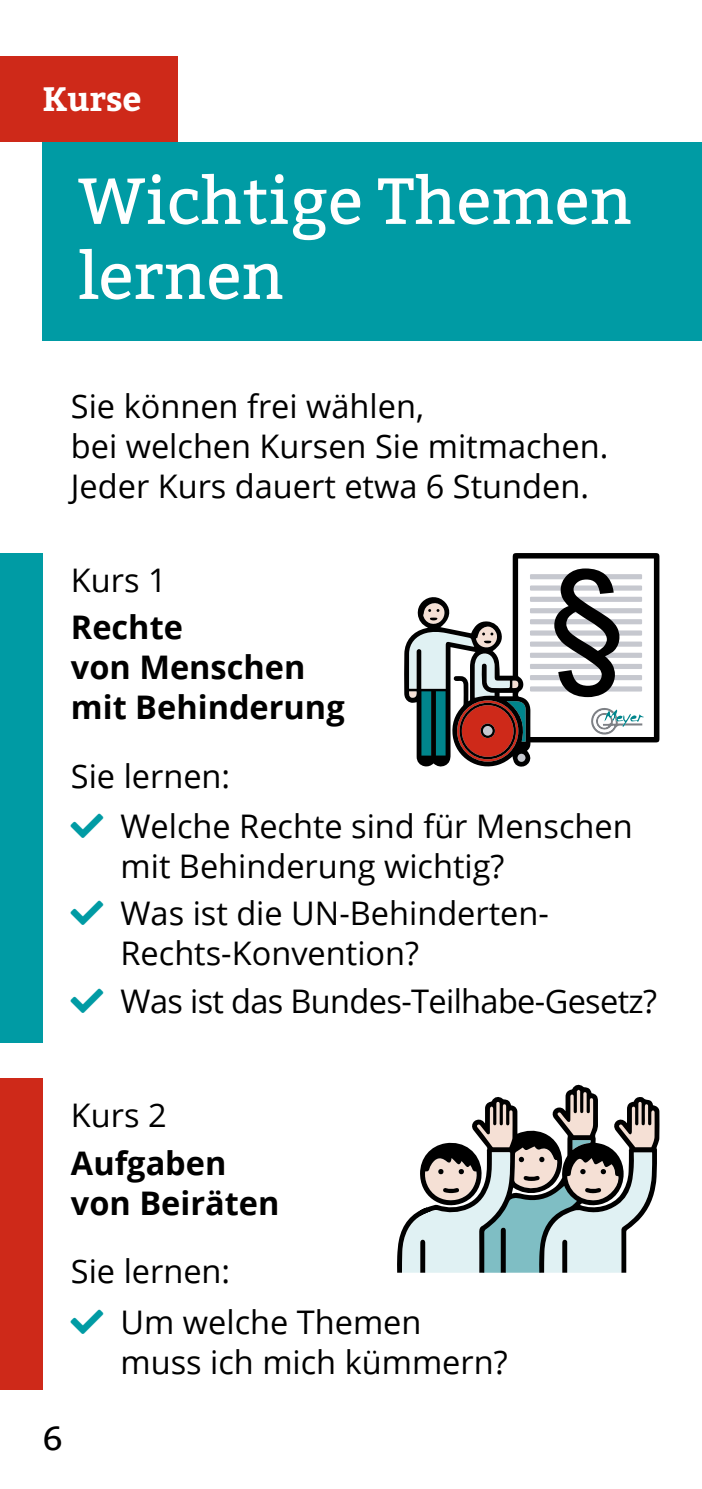
<style>
.page{position:relative;width:702px;height:1489px;background:#fff}
.page>*{position:absolute;margin:0;border:0;box-sizing:border-box;transform-origin:0 0}
.HL_2_Inhalt{font:65px/75px "Bitter";color:#fff}
.HL_1{font:700 33.75px "Bitter";color:#fff}
.t1{font:33.75px "Bitter";color:#000}
.Liste_Haken_Abstand_1{font:32.5px/40px "Open Sans";color:#000}
.Fliesstext_Abstand_3{font:32.5px/40px "Open Sans";color:#000}
.Kurse_fett{font:700 32.5px/40px "Open Sans";color:#000}
.Liste_Haken_Abstand_5{font:32.5px/40px "Open Sans";color:#000}
.Liste_Haken_Abstand_1-2{font:32.5px "Open Sans";letter-spacing:-.02em;color:#000}
.Fliesstext_Abstand__1_5{font:32.5px "Open Sans";color:#000}
.Kurse{font:32.5px "Open Sans";color:#000}
.s1{color:#009ba4}
</style>
<div class="page">
<div style="left:0;top:1077px;width:43px;height:312px;background:#ce2919"></div>
<svg style="left:397px;top:1084px;width:262px;height:188px"></svg>
<svg style="left:402px;top:1087px;width:255px;height:185px"></svg>
<div style="left:0;top:553px;width:43px;height:489px;background:#009ba4"></div>
<svg style="left:404px;top:553px;width:255px;height:213px"></svg>
<svg style="left:408px;top:602px;width:117px;height:159px"></svg>
<svg style="left:554px;top:568px;width:65px;height:129px"></svg>
<div style="left:0;top:57px;width:177px;height:85px;background:#ce2919"></div>
<div style="left:43px;top:142px;width:659px;height:198px;background:#009ba4"></div>
<h1 class="HL_1" style="left:43px;top:79px;width:100px">Kurse</h1>
<h1 class="HL_2_Inhalt" style="left:78px;top:164px;width:556px">Wichtige Themen lernen</h1>
<p class="Fliesstext_Abstand_3" style="left:71px;top:386px;width:539px">Sie können frei wählen,<br>bei welchen Kursen Sie mitmachen.<br>Jeder Kurs dauert etwa 6 Stunden.</p>
<p class="Kurse" style="left:71px;top:558px;width:97px">Kurs 1</p>
<p class="Kurse_fett" style="left:71px;top:606px;width:275px">Rechte<br>von Menschen mit Behinderung</p>
<p class="Fliesstext_Abstand__1_5" style="left:71px;top:753px;width:161px">Sie lernen:</p>
<p class="Liste_Haken_Abstand_1" style="left:120px;top:805px;width:513px;text-indent:-50px"><span class="s1">■</span> Welche Rechte sind für Menschen mit Behinderung wichtig?</p>
<p class="Liste_Haken_Abstand_1" style="left:120px;top:892px;width:430px;text-indent:-50px"><span class="s1">■</span> Was ist die UN-Behinderten-<br>Rechts-Konvention?</p>
<p class="Liste_Haken_Abstand_1-2" style="left:71px;top:978px;width:587px"><span class="s1">■</span> Was ist das Bundes-Teilhabe-Gesetz?</p>
<p class="Kurse" style="left:71px;top:1093px;width:97px">Kurs 2</p>
<p class="Kurse_fett" style="left:71px;top:1141px;width:210px">Aufgaben von Beiräten</p>
<p class="Fliesstext_Abstand__1_5" style="left:71px;top:1248px;width:161px">Sie lernen:</p>
<p class="Liste_Haken_Abstand_5" style="left:120px;top:1300px;width:388px;text-indent:-50px"><span class="s1">■</span> Um welche Themen muss ich mich kümmern?</p>
<p class="t1" style="left:43px;top:1417px;width:22px">6</p>
</div>
